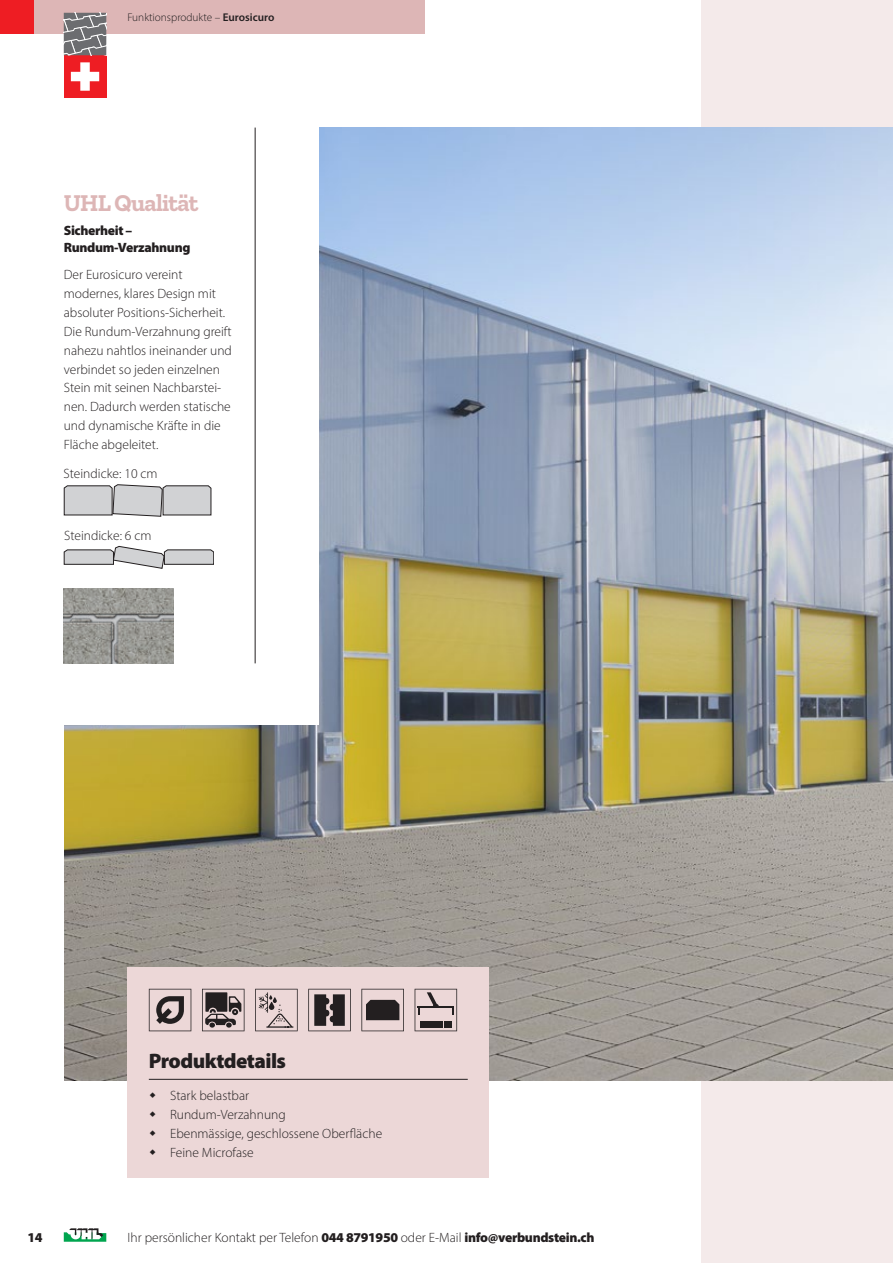
<style>
.page{position:relative;width:893px;height:1263px;background:#fff}
.page>*{position:absolute;margin:0;border:0;box-sizing:border-box;transform-origin:0 0}
.t1{font:700 24px "Zilla Slab";letter-spacing:-.025em;color:#ddb6b6}
.t2{font:900 21px "Myriad Pro";letter-spacing:-.025em;color:#231f20}
.t3{font:300 13.5px/18.9px "Myriad Pro";color:#231f20}
.t4{font:900 13.5px/16.2px "Myriad Pro";letter-spacing:-.025em;color:#231f20}
.t5{font:300 11.25px "Myriad Pro";color:#231f20}
.s1{font-weight:600}
.s2{font-weight:900}
</style>
<div class="page">
<div style="left:64px;top:55px;width:42px;height:43px;background:#ee1d23"></div>
<svg style="left:71px;top:62px;width:28px;height:29px"></svg>
<div style="left:702px;top:0;width:191px;height:1263px;background:#f4eaea"></div>
<img style="left:64px;top:128px;width:829px;height:952px">
<div style="left:0;top:118px;width:319px;height:607px;background:#fff"></div>
<hr style="left:255px;top:128px;width:1px;height:535px;background:#231f20">
<svg style="left:64px;top:484px;width:147px;height:33px;background:#c5c6c8"></svg>
<svg style="left:64px;top:546px;width:150px;height:22px"></svg>
<div style="left:128px;top:967px;width:361px;height:211px;background:#ecd7d7"></div>
<hr style="left:149px;top:1079px;width:319px;height:1px;background:#231f20">
<div style="left:0;top:0;width:425px;height:34px;background:#ddb6b6"></div>
<svg style="left:64px;top:1228px;width:42px;height:14px"></svg>
<div style="left:0;top:0;width:34px;height:34px;background:#ee1d23"></div>
<svg style="left:64px;top:13px;width:42px;height:43px;background:#858285"></svg>
<svg style="left:149px;top:989px;width:42px;height:42px"></svg>
<svg style="left:202px;top:989px;width:42px;height:42px"></svg>
<svg style="left:255px;top:989px;width:43px;height:42px"></svg>
<svg style="left:308px;top:989px;width:43px;height:42px"></svg>
<svg style="left:361px;top:989px;width:43px;height:42px"></svg>
<svg style="left:415px;top:989px;width:42px;height:42px"></svg>
<img style="left:63px;top:589px;width:110px;height:74px">
<p class="t5" style="left:128px;top:11px;width:148px">Funktionsprodukte – <span class="s1">Eurosicuro</span></p>
<h1 class="t1" style="left:64px;top:189px;width:136px">UHL Qualität</h1>
<p class="t4" style="left:64px;top:222px;width:128px">Sicherheit –<br>Rundum-Verzahnung</p>
<p class="t3" style="left:64px;top:265px;width:170px">Der Eurosicuro vereint modernes, klares Design mit absoluter Positions-Sicherheit.<br>Die Rundum-Verzahnung greift nahezu nahtlos ineinander und verbindet so jeden einzelnen<br>Stein mit seinen Nachbarstei&shy;nen. Dadurch werden statische und dynamische Kräfte in die<br>Fläche abgeleitet.</p>
<p class="t3" style="left:64px;top:464px;width:96px">Steindicke: 10 cm</p>
<p class="t3" style="left:64px;top:525px;width:89px">Steindicke: 6 cm</p>
<p class="t4" style="left:27px;top:1228px;width:17px">14</p>
<h2 class="t2" style="left:149px;top:1047px;width:139px">Produktdetails</h2>
<p class="t3" style="left:170px;top:1086px;width:214px">Stark belastbar<br>Rundum-Verzahnung<br>Ebenmässige, geschlossene Oberfläche<br>Feine Microfase</p>
<p class="t3" style="left:128px;top:1228px;width:468px">Ihr persönlicher Kontakt per Telefon <span class="s2">044 8791950</span> oder E-Mail <span class="s2">info@verbundstein.ch</span></p>
</div>
